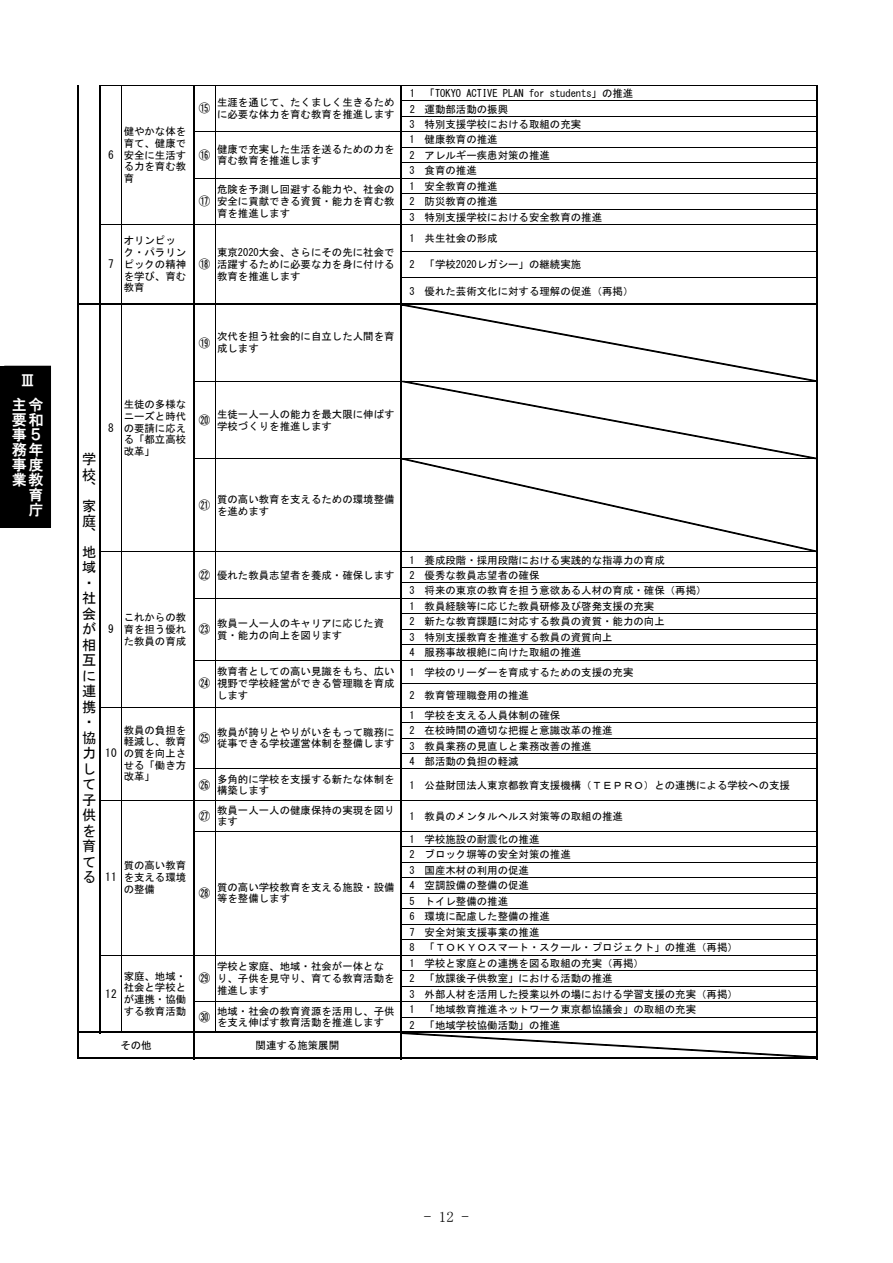
<style>
.page{position:relative;width:893px;height:1263px;background:#fff}
.page>*{position:absolute;margin:0;border:0;box-sizing:border-box;transform-origin:0 0}
.t1{font:15px/15px "HG Gothic E";color:#fff;text-align:right}
.t2{font:15px "MS Mincho";color:#000}
.t3{font:14.25px/15.5px "MS Gothic";color:#000}
.t4{font:11.4px "MS Gothic";color:#000}
.t5{font:10.5px/11.7px "MS Gothic";color:#000}
.s1{font-size:11.4px}
</style>
<div class="page">
<hr style="left:101px;top:85px;width:92px;height:1px;background:#000">
<hr style="left:194px;top:85px;width:206px;height:1px;background:#000">
<hr style="left:194px;top:131px;width:206px;height:1px;background:#000">
<hr style="left:194px;top:178px;width:206px;height:1px;background:#000">
<hr style="left:101px;top:224px;width:92px;height:1px;background:#000">
<hr style="left:194px;top:224px;width:206px;height:1px;background:#000">
<hr style="left:121px;top:86px;width:1px;height:217px;background:#000">
<hr style="left:215px;top:86px;width:1px;height:217px;background:#000">
<hr style="left:194px;top:381px;width:206px;height:1px;background:#000">
<hr style="left:194px;top:458px;width:206px;height:1px;background:#000">
<hr style="left:101px;top:551px;width:92px;height:1px;background:#000">
<hr style="left:194px;top:551px;width:206px;height:1px;background:#000">
<hr style="left:194px;top:598px;width:206px;height:1px;background:#000">
<hr style="left:194px;top:660px;width:206px;height:1px;background:#000">
<hr style="left:101px;top:706px;width:92px;height:1px;background:#000">
<hr style="left:194px;top:706px;width:206px;height:1px;background:#000">
<hr style="left:194px;top:768px;width:206px;height:1px;background:#000">
<hr style="left:101px;top:800px;width:92px;height:1px;background:#000">
<hr style="left:194px;top:800px;width:206px;height:1px;background:#000">
<hr style="left:194px;top:831px;width:206px;height:1px;background:#000">
<hr style="left:101px;top:955px;width:92px;height:1px;background:#000">
<hr style="left:194px;top:955px;width:206px;height:1px;background:#000">
<hr style="left:194px;top:1001px;width:206px;height:1px;background:#000">
<hr style="left:78px;top:85px;width:1px;height:974px;background:#000">
<hr style="left:99px;top:85px;width:2px;height:948px;background:#000">
<hr style="left:121px;top:305px;width:1px;height:726px;background:#000">
<hr style="left:193px;top:85px;width:1px;height:974px;background:#000">
<hr style="left:215px;top:305px;width:1px;height:726px;background:#000">
<hr style="left:400px;top:85px;width:2px;height:974px;background:#000">
<hr style="left:816px;top:85px;width:2px;height:974px;background:#000">
<hr style="left:402px;top:85px;width:414px;height:1px;background:#000">
<hr style="left:402px;top:101px;width:414px;height:1px;background:#000">
<hr style="left:402px;top:116px;width:414px;height:1px;background:#000">
<hr style="left:402px;top:131px;width:414px;height:1px;background:#000">
<hr style="left:402px;top:147px;width:414px;height:1px;background:#000">
<hr style="left:402px;top:163px;width:414px;height:1px;background:#000">
<hr style="left:402px;top:178px;width:414px;height:1px;background:#000">
<hr style="left:402px;top:194px;width:414px;height:1px;background:#000">
<hr style="left:402px;top:209px;width:414px;height:1px;background:#000">
<hr style="left:402px;top:224px;width:414px;height:1px;background:#000">
<hr style="left:402px;top:251px;width:414px;height:1px;background:#000">
<hr style="left:402px;top:278px;width:414px;height:1px;background:#000">
<hr style="left:79px;top:303px;width:739px;height:2px;background:#000">
<hr style="left:402px;top:567px;width:414px;height:1px;background:#000">
<hr style="left:402px;top:583px;width:414px;height:1px;background:#000">
<hr style="left:402px;top:598px;width:414px;height:1px;background:#000">
<hr style="left:402px;top:614px;width:414px;height:1px;background:#000">
<hr style="left:402px;top:629px;width:414px;height:1px;background:#000">
<hr style="left:402px;top:645px;width:414px;height:1px;background:#000">
<hr style="left:402px;top:660px;width:414px;height:1px;background:#000">
<hr style="left:402px;top:683px;width:414px;height:1px;background:#000">
<hr style="left:402px;top:706px;width:414px;height:1px;background:#000">
<hr style="left:402px;top:722px;width:414px;height:1px;background:#000">
<hr style="left:402px;top:738px;width:414px;height:1px;background:#000">
<hr style="left:402px;top:753px;width:414px;height:1px;background:#000">
<hr style="left:402px;top:768px;width:414px;height:1px;background:#000">
<hr style="left:402px;top:800px;width:414px;height:1px;background:#000">
<hr style="left:402px;top:831px;width:414px;height:1px;background:#000">
<hr style="left:402px;top:847px;width:414px;height:1px;background:#000">
<hr style="left:402px;top:862px;width:414px;height:1px;background:#000">
<hr style="left:402px;top:878px;width:414px;height:1px;background:#000">
<hr style="left:402px;top:893px;width:414px;height:1px;background:#000">
<hr style="left:402px;top:908px;width:414px;height:1px;background:#000">
<hr style="left:402px;top:924px;width:414px;height:1px;background:#000">
<hr style="left:402px;top:939px;width:414px;height:1px;background:#000">
<hr style="left:402px;top:955px;width:414px;height:1px;background:#000">
<hr style="left:402px;top:970px;width:414px;height:1px;background:#000">
<hr style="left:402px;top:986px;width:414px;height:1px;background:#000">
<hr style="left:402px;top:1001px;width:414px;height:1px;background:#000">
<hr style="left:402px;top:1017px;width:414px;height:1px;background:#000">
<hr style="left:79px;top:1031px;width:739px;height:2px;background:#000">
<hr style="left:79px;top:1057px;width:739px;height:2px;background:#000">
<svg style="left:402px;top:305px;width:414px;height:247px"></svg>
<svg style="left:402px;top:1033px;width:414px;height:24px"></svg>
<div style="left:0;top:366px;width:51px;height:161px;background:#000"></div>
<h1 class="t1" style="left:20px;top:373px;width:16px">Ⅲ</h1>
<h1 class="t1" style="left:12px;top:397px;width:33px">主令要和事５務年事度業教育庁</h1>
<p class="t4" style="left:108px;top:149px;width:7px">6</p>
<p class="t5" style="left:124px;top:126px;width:64px;text-align:justify">健やかな体を育て、健康で安全に生活する力を育む教育</p>
<p class="t4" style="left:108px;top:258px;width:7px">7</p>
<p class="t5" style="left:124px;top:235px;width:64px">オリンピック・パラリンピックの精神を学び、育む教育</p>
<p class="t4" style="left:199px;top:103px;width:13px">⑮</p>
<p class="t5" style="left:217px;top:97px;width:179px">生涯を通じて、たくましく生きるために必要な体力を育む教育を推進します</p>
<p class="t4" style="left:199px;top:149px;width:13px">⑯</p>
<p class="t5" style="left:217px;top:143px;width:179px">健康で充実した生活を送るための力を育む教育を推進します</p>
<p class="t4" style="left:199px;top:195px;width:13px">⑰</p>
<p class="t5" style="left:217px;top:184px;width:179px;text-align:justify">危険を予測し回避する能力や、社会の安全に貢献できる資質・能力を育む教育を推進します</p>
<p class="t4" style="left:199px;top:258px;width:13px">⑱</p>
<p class="t5" style="left:217px;top:246px;width:179px;text-align:justify">東京2020大会、さらにその先に社会で活躍するために必要な力を身に付ける教育を推進します</p>
<p class="t4" style="left:199px;top:337px;width:13px">⑲</p>
<p class="t5" style="left:217px;top:331px;width:179px">次代を担う社会的に自立した人間を育成します</p>
<p class="t5" style="left:409px;top:86px;width:225px;line-height:15.5px">1 「TOKYO ACTIVE PLAN for students」の推進<br>2 運動部活動の振興<br>3 特別支援学校における取組の充実<br>1 健康教育の推進<br>2 アレルギー疾患対策の推進<br>3 食育の推進<br>1 安全教育の推進<br>2 防災教育の推進<br>3 特別支援学校における安全教育の推進</p>
<p class="t5" style="left:409px;top:232px;width:90px">1 共生社会の形成</p>
<p class="t5" style="left:409px;top:259px;width:173px">2 「学校2020レガシー」の継続実施</p>
<p class="t5" style="left:409px;top:285px;width:226px">3 優れた芸術文化に対する理解の促進（再掲）</p>
<h2 class="t3" style="left:82px;top:451px;width:16px">学校</h2>
<h2 class="t3" style="left:82px;top:479px;width:16px;line-height:17.5px">、家</h2>
<h2 class="t3" style="left:82px;top:514px;width:16px;line-height:13.5px">庭、</h2>
<h2 class="t3" style="left:82px;top:544px;width:16px;text-align:justify">地域・社会が相互に連携・協力して子供を育てる</h2>
<p class="t4" style="left:108px;top:422px;width:7px">8</p>
<p class="t5" style="left:124px;top:398px;width:64px;text-align:justify">生徒の多様なニーズと時代の要請に応える「都立高校改革」</p>
<p class="t4" style="left:199px;top:414px;width:13px">⑳</p>
<p class="t5" style="left:217px;top:408px;width:179px">生徒一人一人の能力を最大限に伸ばす学校づくりを推進します</p>
<p class="t4" style="left:199px;top:499px;width:13px">㉑</p>
<p class="t5" style="left:217px;top:493px;width:179px">質の高い教育を支えるための環境整備を進めます</p>
<p class="t5" style="left:409px;top:552px;width:299px;line-height:15.5px">1 養成段階・採用段階における実践的な指導力の育成<br>2 優秀な教員志望者の確保<br>3 将来の東京の教育を担う意欲ある人材の育成・確保（再掲）<br>1 教員経験等に応じた教員研修及び啓発支援の充実<br>2 新たな教育課題に対応する教員の資質・能力の向上<br>3 特別支援教育を推進する教員の資質向上<br>4 服務事故根絶に向けた取組の推進</p>
<p class="t5" style="left:409px;top:666px;width:226px">1 学校のリーダーを育成するための支援の充実</p>
<p class="t5" style="left:409px;top:686px;width:153px;line-height:19.5px">2 教育管理職登用の推進<br>1 学校を支える人員体制の確保</p>
<p class="t5" style="left:409px;top:723px;width:205px;line-height:15.5px">2 在校時間の適切な把握と意識改革の推進<br>3 教員業務の見直しと業務改善の推進<br>4 部活動の負担の軽減</p>
<p class="t5" style="left:199px;top:569px;width:197px"><span class="s1">㉒</span> 優れた教員志望者を養成・確保します</p>
<p class="t4" style="left:108px;top:623px;width:7px">9</p>
<p class="t5" style="left:124px;top:612px;width:64px;text-align:justify">これからの教育を担う優れた教員の育成</p>
<p class="t4" style="left:199px;top:623px;width:13px">㉓</p>
<p class="t5" style="left:217px;top:617px;width:169px">教員一人一人のキャリアに応じた資質・能力の向上を図ります</p>
<p class="t4" style="left:199px;top:677px;width:13px">㉔</p>
<p class="t5" style="left:217px;top:666px;width:179px;text-align:justify">教育者としての高い見識をもち、広い視野で学校経営ができる管理職を育成します</p>
<p class="t5" style="left:124px;top:724px;width:64px;text-align:justify">教員の負担を軽減し、教育の質を向上させる「働き方改革」</p>
<p class="t4" style="left:199px;top:732px;width:13px">㉕</p>
<p class="t5" style="left:217px;top:726px;width:179px">教員が誇りとやりがいをもって職務に従事できる学校運営体制を整備します</p>
<p class="t4" style="left:105px;top:747px;width:13px">10</p>
<p class="t4" style="left:199px;top:779px;width:13px">㉖</p>
<p class="t5" style="left:217px;top:773px;width:179px">多角的に学校を支援する新たな体制を構築します</p>
<p class="t5" style="left:409px;top:779px;width:382px">1 公益財団法人東京都教育支援機構（ＴＥＰＲＯ）との連携による学校への支援</p>
<p class="t4" style="left:199px;top:810px;width:13px">㉗</p>
<p class="t5" style="left:217px;top:804px;width:179px">教員一人一人の健康保持の実現を図ります</p>
<p class="t5" style="left:409px;top:810px;width:215px">1 教員のメンタルヘルス対策等の取組の推進</p>
<p class="t5" style="left:409px;top:831px;width:330px;line-height:15.5px">1 学校施設の耐震化の推進<br>2 ブロック塀等の安全対策の推進<br>3 国産木材の利用の促進<br>4 空調設備の整備の促進<br>5 トイレ整備の推進<br>6 環境に配慮した整備の推進<br>7 安全対策支援事業の推進<br>8 「ＴＯＫＹＯスマート・スクール・プロジェクト」の推進（再掲）<br>1 学校と家庭との連携を図る取組の充実（再掲）<br>2 「放課後子供教室」における活動の推進<br>3 外部人材を活用した授業以外の場における学習支援の充実（再掲）<br>1 「地域教育推進ネットワーク東京都協議会」の取組の充実<br>2 「地域学校協働活動」の推進</p>
<p class="t4" style="left:105px;top:871px;width:13px">11</p>
<p class="t5" style="left:124px;top:860px;width:64px;text-align:justify">質の高い教育を支える環境の整備</p>
<p class="t4" style="left:199px;top:887px;width:13px">㉘</p>
<p class="t5" style="left:217px;top:881px;width:179px">質の高い学校教育を支える施設・設備等を整備します</p>
<p class="t5" style="left:124px;top:970px;width:64px;text-align:justify">家庭、地域・社会と学校とが連携・協働する教育活動</p>
<p class="t4" style="left:199px;top:972px;width:13px">㉙</p>
<p class="t5" style="left:217px;top:960px;width:179px">学校と家庭、地域・社会が一体となり、子供を見守り、育てる教育活動を推進します</p>
<p class="t4" style="left:105px;top:988px;width:13px">12</p>
<p class="t4" style="left:199px;top:1011px;width:13px">㉚</p>
<p class="t5" style="left:217px;top:1005px;width:179px">地域・社会の教育資源を活用し、子供を支え伸ばす教育活動を推進します</p>
<p class="t5" style="left:120px;top:1039px;width:33px">その他</p>
<p class="t5" style="left:256px;top:1039px;width:85px">関連する施策展開</p>
<h1 class="t2" style="left:424px;top:1209px;width:46px">- 12 -</h1>
</div>
